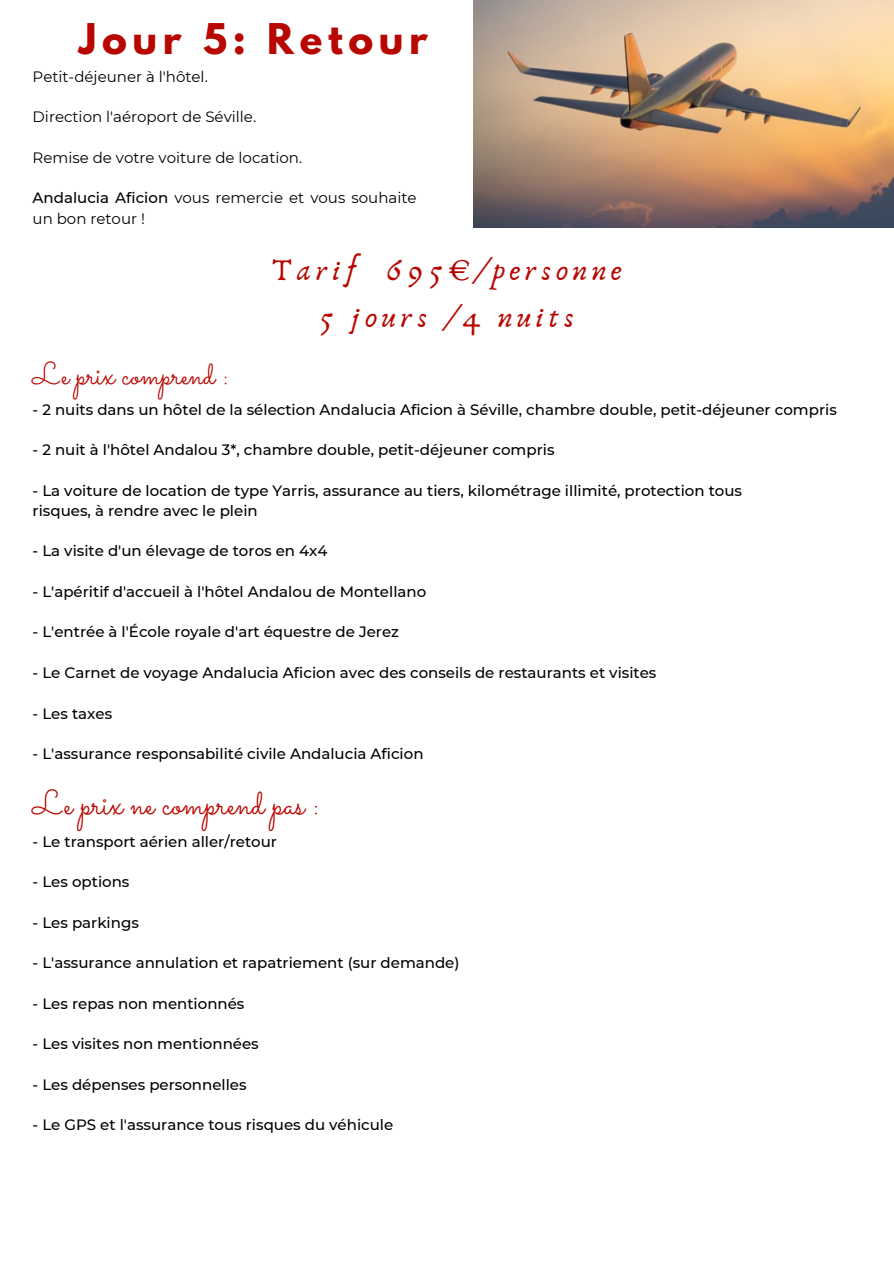
<style>
.page{position:relative;width:894px;height:1264px;background:#fff}
.page>*{position:absolute;margin:0;border:0;box-sizing:border-box;transform-origin:0 0}
.t1{font:700 37.5px "League Spartan";letter-spacing:.15em;color:#b80700}
.t2{font:34.5px "Sacramento";color:#b80700}
.t3{font:31.5px/47.1px "Anaktoria";letter-spacing:.15em;color:#b80700;text-align:center}
.t4{font:31.5px "Sacramento";color:#b80700}
.t5{font:500 15px/20.2px "Montserrat";color:#000}
.t6{font:15px/20.2px "Montserrat";color:#000}
.s1{font-weight:500}
</style>
<div class="page">
<img style="left:473px;top:0;width:420px;height:227px">
<h3 class="t1" style="left:79px;top:20px;width:350px">Jour 5: Retour</h3>
<h3 class="t6" style="left:33px;top:66px;width:177px">Petit-déjeuner à l'hôtel.</h3>
<h3 class="t6" style="left:33px;top:107px;width:225px">Direction l'aéroport de Séville.</h3>
<h3 class="t6" style="left:33px;top:147px;width:271px">Remise de votre voiture de location.</h3>
<h3 class="t6" style="left:33px;top:188px;width:385px"><span class="s1">Andalucia Aficion</span> vous remercie et vous souhaite un bon retour !</h3>
<h3 class="t3" style="left:272px;top:247px;width:351px">Tarif 695€/personne<br>5 jours /4 nuits</h3>
<p class="t4" style="left:33px;top:355px;width:198px">Le prix comprend :</p>
<h1 class="t5" style="left:33px;top:399px;width:805px">- 2 nuits dans un hôtel de la sélection Andalucia Aficion à Séville, chambre double, petit-déjeuner compris</h1>
<p class="t5" style="left:33px;top:439px;width:523px">- 2 nuit à l'hôtel Andalou 3*, chambre double, petit-déjeuner compris</p>
<p class="t5" style="left:33px;top:480px;width:710px">- La voiture de location de type Yarris, assurance au tiers, kilométrage illimité, protection tous risques, à rendre avec le plein</p>
<p class="t5" style="left:33px;top:541px;width:296px">- La visite d'un élevage de toros en 4x4</p>
<p class="t5" style="left:33px;top:581px;width:395px">- L'apéritif d'accueil à l'hôtel Andalou de Montellano</p>
<h2 class="t5" style="left:33px;top:622px;width:368px">- L'entrée à l'École royale d'art équestre de Jerez</h2>
<p class="t5" style="left:33px;top:662px;width:625px">- Le Carnet de voyage Andalucia Aficion avec des conseils de restaurants et visites</p>
<p class="t5" style="left:33px;top:703px;width:81px">- Les taxes</p>
<h3 class="t5" style="left:33px;top:743px;width:392px">- L'assurance responsabilité civile Andalucia Aficion</h3>
<h3 class="t2" style="left:33px;top:782px;width:289px">Le prix ne comprend pas :</h3>
<h3 class="t5" style="left:33px;top:831px;width:246px">- Le transport aérien aller/retour</h3>
<h3 class="t5" style="left:33px;top:871px;width:98px">- Les options</h3>
<h3 class="t5" style="left:33px;top:912px;width:108px">- Les parkings</h3>
<h3 class="t5" style="left:33px;top:952px;width:428px">- L'assurance annulation et rapatriement (sur demande)</h3>
<h3 class="t5" style="left:33px;top:993px;width:213px">- Les repas non mentionnés</h3>
<h3 class="t5" style="left:33px;top:1033px;width:228px">- Les visites non mentionnées</h3>
<p class="t5" style="left:33px;top:1074px;width:215px">- Les dépenses personnelles</p>
<p class="t5" style="left:33px;top:1114px;width:362px">- Le GPS et l'assurance tous risques du véhicule</p>
</div>
